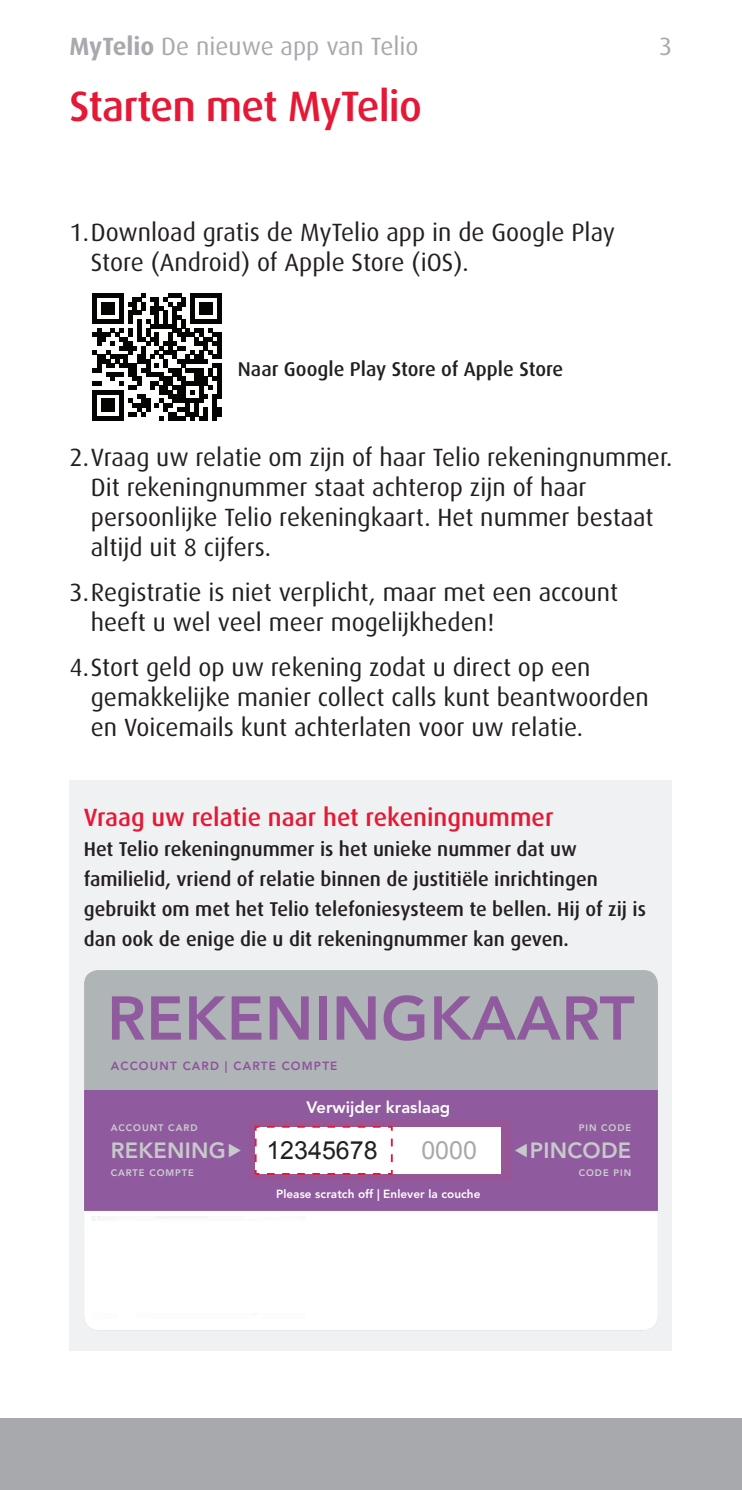
<style>
.page{position:relative;width:742px;height:1490px;background:#fff}
.page>*{position:absolute;margin:0;border:0;box-sizing:border-box;transform-origin:0 0}
.t1{font:800 61.25px "Avenir LT Std";letter-spacing:.01em;color:#8d529c}
.t2{font:500 42.5px "Dax";letter-spacing:-.02em;color:#e51836}
.t3{font:28.25px "Helvetica";color:#000001}
.t4{font:25px/30px "Dax";color:#231f20}
.t5{font:500 25px "Dax";color:#e51836}
.t6{font:25px "Dax";color:#a8a9ad}
.t7{font:25px "Arial";color:#231f20}
.t8{font:25px "Arial";color:#a8a9ad}
.t9{font:800 21.75px "Avenir LT Std";letter-spacing:.01em;color:#c7cacb}
.t10{font:500 20px/30px "Dax";color:#231f20}
.t11{font:800 16.5px "Avenir LT Std";letter-spacing:.005em;color:#fff}
.t12{font:800 11.75px "Avenir LT Std";letter-spacing:.005em;color:#fff}
.t13{font:800 11.75px "Avenir LT Std";letter-spacing:.1em;color:#8d529c}
.t14{font:800 9.5px "Avenir LT Std";letter-spacing:.1em;color:#cdd0d1}
.s1{font-weight:700}
.s2{color:#c7cacb}
.s3{font-family:"Avenir LT Std";font-weight:800;font-size:21.75px;color:#c7cacb}
</style>
<div class="page">
<div style="left:0;top:1418px;width:741px;height:71px;background:#a8a9ad"></div>
<div style="left:70px;top:781px;width:602px;height:569px;background:#f0f1f2"></div>
<div style="left:84px;top:970px;width:573px;height:120px;background:#afb4b6"></div>
<div style="left:84px;top:1210px;width:573px;height:120px;background:#fff"></div>
<div style="left:84px;top:1090px;width:573px;height:120px;background:#905b9e"></div>
<svg style="left:93px;top:293px;width:128px;height:127px"></svg>
<div style="left:249px;top:1120px;width:262px;height:60px;background:#975698"></div>
<svg style="left:254px;top:1125px;width:247px;height:50px;background:#f8eff4"></svg>
<p class="t6" style="left:70px;top:33px;width:350px"><span class="s1">MyTelio</span> De nieuwe app van Telio</p>
<p class="t6" style="left:659px;top:33px;width:15px">3</p>
<h2 class="t2" style="left:70px;top:82px;width:354px">Starten met MyTelio</h2>
<p class="t4" style="left:91px;top:217px;width:525px;text-indent:-21px">1.Download gratis de MyTelio app in de Google Play<br>Store (Android) of Apple Store (iOS).</p>
<p class="t10" style="left:238px;top:354px;width:327px">Naar Google Play Store of Apple Store</p>
<p class="t4" style="left:91px;top:442px;width:583px;text-indent:-21px">2.Vraag uw relatie om zijn of haar Telio rekeningnummer.<br>Dit rekeningnummer staat achterop zijn of haar persoonlijke Telio rekeningkaart. Het nummer bestaat altijd uit 8 cijfers.</p>
<p class="t4" style="left:91px;top:577px;width:528px;text-indent:-21px">3.Registratie is niet verplicht, maar met een account heeft u wel veel meer mogelijkheden!</p>
<p class="t4" style="left:91px;top:652px;width:559px;text-indent:-21px">4.Stort geld op uw rekening zodat u direct op een gemakkelijke manier collect calls kunt beantwoorden en Voicemails kunt achterlaten voor uw relatie.</p>
<p class="t5" style="left:84px;top:803px;width:471px">Vraag uw relatie naar het rekeningnummer</p>
<p class="t10" style="left:84px;top:834px;width:563px">Het Telio rekeningnummer is het unieke nummer dat uw familielid, vriend of relatie binnen de justitiële inrichtingen gebruikt om met het Telio telefoniesysteem te bellen. Hij of zij is dan ook de enige die u dit rekeningnummer kan geven.</p>
<h1 class="t1" style="left:107px;top:982px;width:529px">REKENINGKAART</h1>
<p class="t13" style="left:111px;top:1058px;width:228px">ACCOUNT CARD | CARTE COMPTE</p>
<p class="t14" style="left:111px;top:1121px;width:88px">ACCOUNT CARD</p>
<p class="t14" style="left:111px;top:1167px;width:85px">CARTE COMPTE</p>
<p class="t9" style="left:111px;top:1137px;width:134px">REKENING▶</p>
<p class="t11" style="left:306px;top:1097px;width:145px">VERWIJDER KRASLAAG</p>
<p class="t14" style="left:578px;top:1121px;width:54px">PIN CODE</p>
<p class="t14" style="left:578px;top:1167px;width:54px">CODE PIN</p>
<p class="t3" style="left:268px;top:1128px;width:364px">0234567 02345 <span class="s2">◀</span><span class="s3">PINCODE</span></p>
<p class="t7" style="left:266px;top:1134px;width:113px">12345678</p>
<p class="t8" style="left:421px;top:1134px;width:57px">0000</p>
<p class="t12" style="left:276px;top:1186px;width:206px">PLEASE SCRATCH OFF | ENLEVER LA COUCHE</p>
</div>
